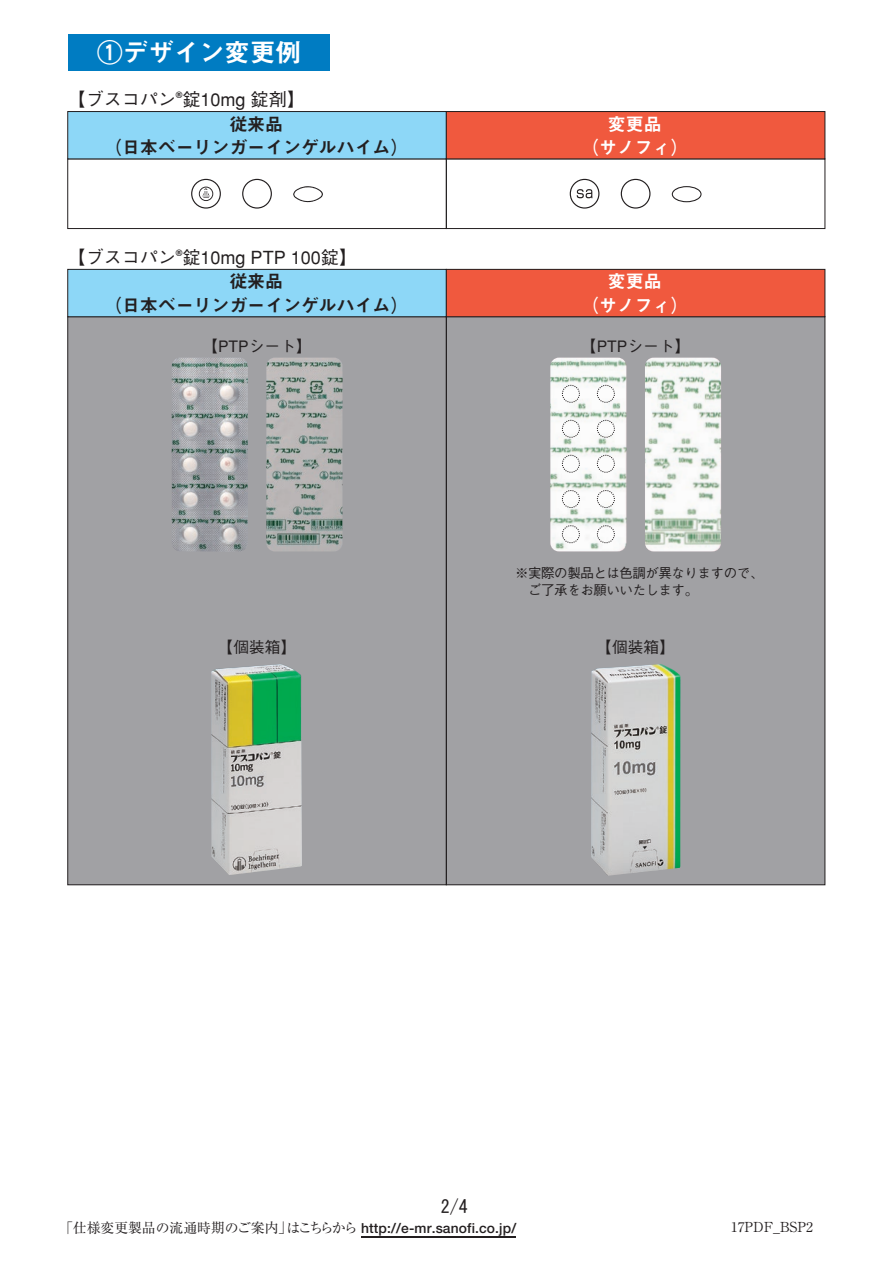
<style>
.page{position:relative;width:893px;height:1263px;background:#fff}
.page>*{position:absolute;margin:0;border:0;box-sizing:border-box;transform-origin:0 0}
.t1{font:25.5px "Midashi Go MB31";color:#fff}
.t2{font:18px/23.2px "Midashi Go MB31";letter-spacing:-.01em;color:#231f20;text-align:center}
.t3{font:500 18px "Gothic BBB";color:#231f20}
.t4{font:18px/23.2px "Midashi Go MB31";letter-spacing:-.01em;color:#fff;text-align:center}
.t5{font:18px "MS Gothic";color:#231f20}
.t6{font:500 15.75px "Gothic BBB";color:#231f20}
.t7{font:700 13.8px "Futo Go B101";letter-spacing:.01em;color:#231f20}
.t8{font:13.8px "Ryumin";color:#231f20}
.t9{font:500 13.5px/17.7px "Gothic BBB";letter-spacing:-.035em;color:#231f20}
.t10{font:700 9px "Helvetica";color:#231f20}
.s1{font-family:"Ryumin";font-weight:400}
</style>
<div class="page">
<div style="left:68px;top:317px;width:378px;height:568px;background:#a1a1a4"></div>
<div style="left:446px;top:317px;width:379px;height:568px;background:#a1a1a4"></div>
<div style="left:68px;top:34px;width:261px;height:37px;background:#007cc2"></div>
<div style="left:67px;top:158px;width:380px;height:71px;border:1px solid #231f20"></div>
<div style="left:68px;top:112px;width:378px;height:47px;background:#8dd7f7"></div>
<div style="left:67px;top:111px;width:380px;height:48px;border:1px solid #231f20"></div>
<div style="left:446px;top:158px;width:379px;height:71px;border:1px solid #231f20"></div>
<div style="left:446px;top:112px;width:379px;height:47px;background:#f0593e"></div>
<div style="left:446px;top:111px;width:379px;height:48px;border:1px solid #231f20"></div>
<div style="left:68px;top:269px;width:378px;height:48px;background:#8dd7f7"></div>
<div style="left:67px;top:269px;width:380px;height:48px;border:1px solid #231f20"></div>
<div style="left:446px;top:269px;width:379px;height:48px;background:#f0593e"></div>
<div style="left:446px;top:269px;width:379px;height:48px;border:1px solid #231f20"></div>
<svg style="left:242px;top:179px;width:30px;height:30px"></svg>
<svg style="left:191px;top:179px;width:30px;height:30px"></svg>
<svg style="left:293px;top:186px;width:30px;height:16px"></svg>
<svg style="left:570px;top:179px;width:29px;height:30px"></svg>
<svg style="left:621px;top:179px;width:29px;height:30px"></svg>
<svg style="left:672px;top:186px;width:29px;height:16px"></svg>
<img style="left:550px;top:358px;width:76px;height:193px">
<div style="left:597px;top:525px;width:18px;height:18px;border:1px dashed #231f20;border-radius:50%"></div>
<div style="left:562px;top:525px;width:18px;height:18px;border:1px dashed #231f20;border-radius:50%"></div>
<div style="left:597px;top:490px;width:18px;height:18px;border:1px dashed #231f20;border-radius:50%"></div>
<div style="left:562px;top:490px;width:18px;height:18px;border:1px dashed #231f20;border-radius:50%"></div>
<div style="left:597px;top:455px;width:18px;height:17px;border:1px dashed #231f20;border-radius:50%"></div>
<div style="left:562px;top:455px;width:18px;height:17px;border:1px dashed #231f20;border-radius:50%"></div>
<div style="left:597px;top:420px;width:18px;height:17px;border:1px dashed #231f20;border-radius:50%"></div>
<div style="left:562px;top:420px;width:18px;height:17px;border:1px dashed #231f20;border-radius:50%"></div>
<div style="left:597px;top:385px;width:18px;height:18px;border:1px dashed #231f20;border-radius:50%"></div>
<div style="left:562px;top:385px;width:18px;height:18px;border:1px dashed #231f20;border-radius:50%"></div>
<img style="left:645px;top:358px;width:76px;height:193px">
<img style="left:172px;top:358px;width:76px;height:193px">
<img style="left:266px;top:358px;width:76px;height:193px">
<img style="left:211px;top:664px;width:91px;height:211px">
<img style="left:591px;top:664px;width:89px;height:212px">
<hr style="left:362px;top:1236px;width:154px;height:1px;background:#231f20">
<h1 class="t1" style="left:97px;top:38px;width:206px">①デザイン変更例</h1>
<p class="t3" style="left:68px;top:89px;width:239px">【ブスコパン錠10mg 錠剤【</p>
<p class="t10" style="left:176px;top:88px;width:8px">R</p>
<p class="t2" style="left:104px;top:113px;width:306px">従来品<br>（日本ベーリンガーインゲルハイム(</p>
<p class="t4" style="left:581px;top:113px;width:109px">変更品<br>（サノフィ(</p>
<p class="t3" style="left:68px;top:247px;width:291px">【ブスコパン錠10mg PTP 100錠【</p>
<p class="t10" style="left:176px;top:245px;width:8px">R</p>
<p class="t2" style="left:104px;top:270px;width:306px">従来品<br>（日本ベーリンガーインゲルハイム(</p>
<p class="t4" style="left:581px;top:270px;width:109px">変更品<br>（サノフィ(</p>
<p class="t6" style="left:202px;top:337px;width:111px">【PTPシート【</p>
<p class="t6" style="left:218px;top:638px;width:80px">【個装箱【</p>
<p class="t6" style="left:581px;top:337px;width:111px">【PTPシート【</p>
<p class="t9" style="left:515px;top:564px;width:249px">※実際の製品とは色調が異なりますので、　ご了承をお願いいたします。</p>
<p class="t6" style="left:596px;top:638px;width:80px">【個装箱【</p>
<p class="t5" style="left:441px;top:1197px;width:28px">2/4</p>
<p class="t8" style="left:59px;top:1220px;width:235px">「仕様変更製品の流通時期のご案内」</p>
<p class="t7" style="left:287px;top:1220px;width:231px"><span class="s1">はこちらから</span> http:// -e mr.sanofi.co j p. /</p>
<p class="t8" style="left:731px;top:1219px;width:84px">17PDF_BSP2</p>
</div>
